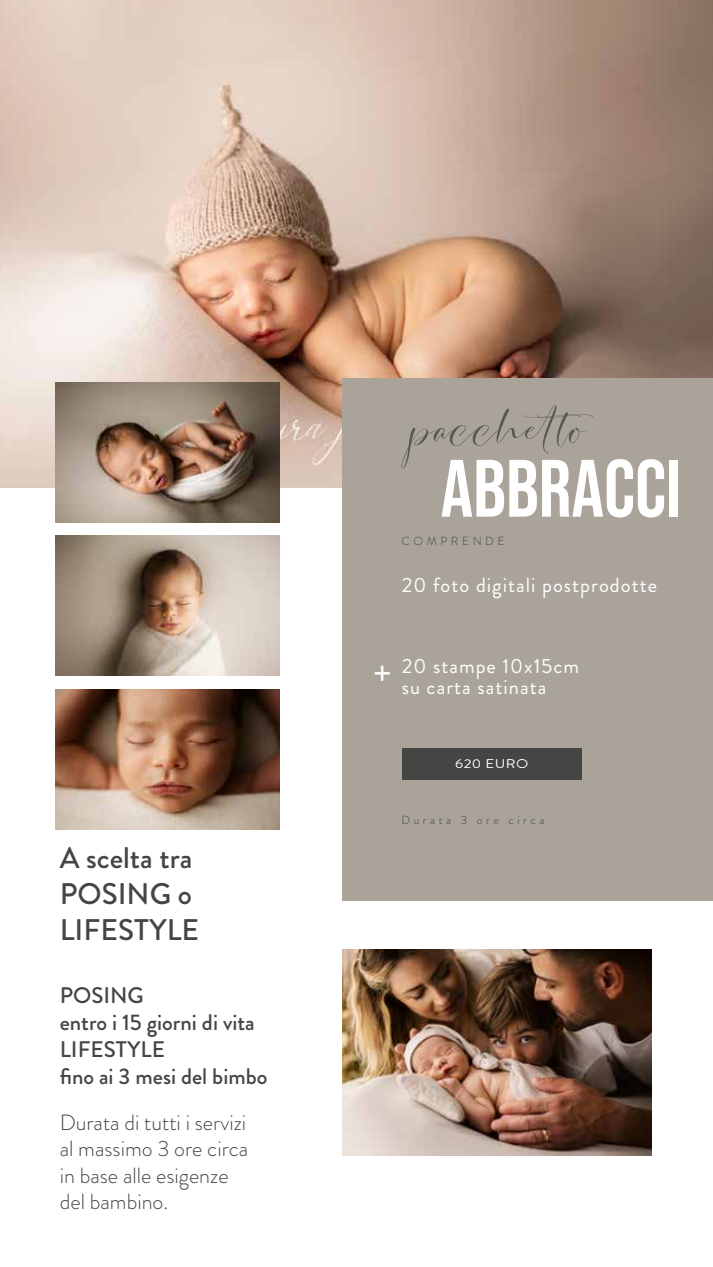
<style>
.page{position:relative;width:713px;height:1267px;background:#fff}
.page>*{position:absolute;margin:0;border:0;box-sizing:border-box;transform-origin:0 0}
.t1{font:81.15px "Bebas Neue";color:#fff}
.t2{font:72.3px "Simplified";letter-spacing:.01em;color:#575755;scale:1.38 1}
.t3{font:500 29.85px/35.8px "Brandon Grotesque";color:#454543}
.t4{font:500 22.5px/27px "Brandon Grotesque";color:#454543}
.t5{font:300 22.05px/26.4px "Brandon Grotesque";color:#454543}
.t6{font:20.55px/21px "Brandon Grotesque";letter-spacing:.05em;color:#fff;text-align:center}
.t7{font:12.6px "Brandon Grotesque";letter-spacing:.03em;color:#fff;scale:1.18 1}
.t8{font:300 11.7px "Brandon Grotesque";letter-spacing:.3em;color:#454543}
.s1{font-size:36.6px}
</style>
<div class="page">
<img style="left:0;top:0;width:712px;height:487px">
<img style="left:56px;top:382px;width:223px;height:140px">
<img style="left:56px;top:535px;width:223px;height:140px">
<img style="left:56px;top:689px;width:223px;height:140px">
<div style="left:342px;top:377px;width:370px;height:523px;background:#aaa39a"></div>
<div style="left:402px;top:747px;width:180px;height:32px;background:#454543"></div>
<img style="left:342px;top:950px;width:309px;height:205px">
<h3 class="t3" style="left:60px;top:840px;width:141px">A scelta tra<br>POSING o<br>LIFESTYLE</h3>
<p class="t4" style="left:60px;top:982px;width:209px">POSING<br>entro i 15 giorni di vita<br>LIFESTYLE<br>fino ai 3 mesi del bimbo</p>
<p class="t5" style="left:60px;top:1109px;width:190px">Durata di tutti i servizi al massimo 3 ore circa in base alle esigenze del bambino.</p>
<h2 class="t2" style="left:411px;top:395px;width:147px">pacchetto</h2>
<h1 class="t1" style="left:440px;top:442px;width:242px">ABBRACCI</h1>
<p class="t8" style="left:401px;top:532px;width:104px">COMPRENDE</p>
<p class="t6" style="left:401px;top:575px;width:257px">20 foto digitali postprodotte</p>
<p class="t6" style="left:373px;top:655px;width:207px"><span class="s1">+</span> 20 stampe 10x15cm su carta satinata</p>
<p class="t7" style="left:455px;top:754px;width:64px">620 EURO</p>
<p class="t8" style="left:401px;top:812px;width:144px">Durata 3 ore circa</p>
</div>
